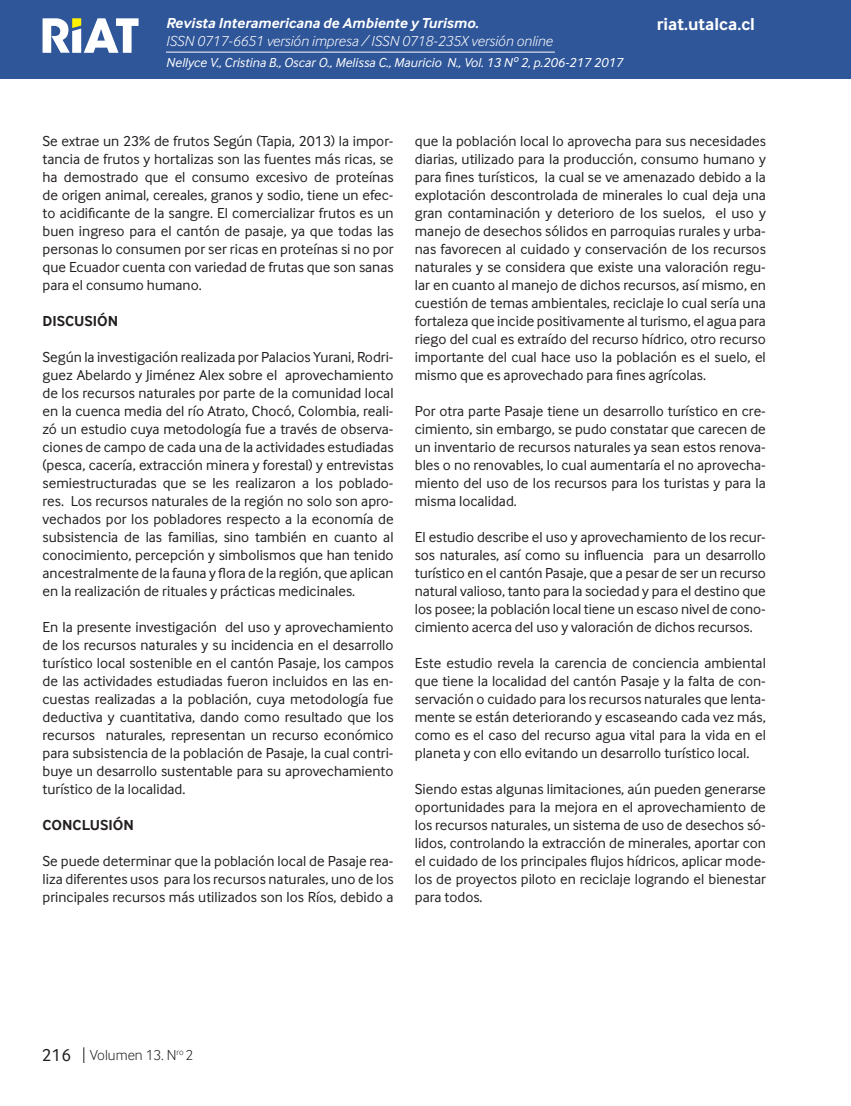
<style>
.page{position:relative;width:851px;height:1106px;background:#fff}
.page>*{position:absolute;margin:0;border:0;box-sizing:border-box;transform-origin:0 0}
.t1{font:700 18px "Inter Face";color:#fff}
.Cuerpo_de_Texto{font:15px/18px "Inter Face";color:#231f20;text-align:justify}
.t2{font:italic 300 15px "Inter Face";color:#fff}
.t3{font:italic 700 15px "Inter Face";color:#fff}
.Cuerpo_de_Texto-2{font:700 15px "Inter Face";color:#231f20}
.t4{font:300 15px "Inter Face";color:#231f20}
.Cuño_de_pagina{font:italic 13.5px "Inter Face";color:#fff}
.s1{font-weight:400;font-size:18px}
</style>
<div class="page">
<div style="left:0;top:0;width:850px;height:79px;background:#2f5699"></div>
<hr style="left:850px;top:0;width:1px;height:79px;background:#2f5699">
<hr style="left:166px;top:52px;width:388px;height:1px;background:#fff">
<svg style="left:43px;top:18px;width:95px;height:35px"></svg>
<svg style="left:83px;top:1047px;width:1px;height:16px"></svg>
<p class="t3" style="left:166px;top:15px;width:314px">Revista Interamericana de Ambiente y Turismo.</p>
<p class="t2" style="left:166px;top:33px;width:388px">ISSN 0717-6651 versión impresa / ISSN 0718-235X versión online</p>
<p class="Cuño_de_pagina" style="left:166px;top:55px;width:458px">Nellyce V., Cristina B., Oscar O., Melissa C., Mauricio N., Vol. 13 Nº 2, p.206-217 2017</p>
<p class="t1" style="left:656px;top:14px;width:99px">riat.utalca.cl</p>
<p class="Cuerpo_de_Texto" style="left:43px;top:132px;width:352px">Se extrae un 23% de frutos Según (Tapia, 2013) la impor&shy;tancia de frutos y hortalizas son las fuentes más ricas, se ha demostrado que el consumo excesivo de proteínas de origen animal, cereales, granos y sodio, tiene un efec&shy;to acidificante de la sangre. El comercializar frutos es un buen ingreso para el cantón de pasaje, ya que todas las personas lo consumen por ser ricas en proteínas si no por que Ecuador cuenta con variedad de frutas que son sanas para el consumo humano.</p>
<p class="Cuerpo_de_Texto-2" style="left:43px;top:312px;width:77px">DISCUSIÓN</p>
<p class="Cuerpo_de_Texto" style="left:43px;top:348px;width:352px">Según la investigación realizada por Palacios Yurani, Rodri&shy;guez Abelardo y Jiménez Alex sobre el aprovechamiento de los recursos naturales por parte de la comunidad local en la cuenca media del río Atrato, Chocó, Colombia, reali&shy;zó un estudio cuya metodología fue a través de observa&shy;ciones de campo de cada una de la actividades estudiadas (pesca, cacería, extracción minera y forestal) y entrevistas semiestructuradas que se les realizaron a los poblado&shy;res. Los recursos naturales de la región no solo son apro&shy;vechados por los pobladores respecto a la economía de subsistencia de las familias, sino también en cuanto al conocimiento, percepción y simbolismos que han tenido ancestralmente de la fauna y flora de la región, que aplican en la realización de rituales y prácticas medicinales.</p>
<p class="Cuerpo_de_Texto" style="left:43px;top:618px;width:352px">En la presente investigación del uso y aprovechamiento de los recursos naturales y su incidencia en el desarrollo turístico local sostenible en el cantón Pasaje, los campos de las actividades estudiadas fueron incluidos en las en&shy;cuestas realizadas a la población, cuya metodología fue deductiva y cuantitativa, dando como resultado que los recursos naturales, representan un recurso económico para subsistencia de la población de Pasaje, la cual contri&shy;buye un desarrollo sustentable para su aprovechamiento turístico de la localidad.</p>
<p class="Cuerpo_de_Texto-2" style="left:43px;top:816px;width:93px">CONCLUSIÓN</p>
<p class="Cuerpo_de_Texto" style="left:43px;top:852px;width:352px">Se puede determinar que la población local de Pasaje rea&shy;liza diferentes usos para los recursos naturales, uno de los principales recursos más utilizados son los Ríos, debido a</p>
<p class="Cuerpo_de_Texto" style="left:415px;top:132px;width:352px">que la población local lo aprovecha para sus necesidades diarias, utilizado para la producción, consumo humano y para fines turísticos, la cual se ve amenazado debido a la explotación descontrolada de minerales lo cual deja una gran contaminación y deterioro de los suelos, el uso y manejo de desechos sólidos en parroquias rurales y urba&shy;nas favorecen al cuidado y conservación de los recursos naturales y se considera que existe una valoración regu&shy;lar en cuanto al manejo de dichos recursos, así mismo, en cuestión de temas ambientales, reciclaje lo cual sería una fortaleza que incide positivamente al turismo, el agua para riego del cual es extraído del recurso hídrico, otro recurso importante del cual hace uso la población es el suelo, el mismo que es aprovechado para fines agrícolas.</p>
<p class="Cuerpo_de_Texto" style="left:415px;top:402px;width:352px">Por otra parte Pasaje tiene un desarrollo turístico en cre&shy;cimiento, sin embargo, se pudo constatar que carecen de un inventario de recursos naturales ya sean estos renova&shy;bles o no renovables, lo cual aumentaría el no aprovecha&shy;miento del uso de los recursos para los turistas y para la misma localidad.</p>
<p class="Cuerpo_de_Texto" style="left:415px;top:528px;width:352px">El estudio describe el uso y aprovechamiento de los recur&shy;sos naturales, así como su influencia para un desarrollo turístico en el cantón Pasaje, que a pesar de ser un recurso natural valioso, tanto para la sociedad y para el destino que los posee; la población local tiene un escaso nivel de cono&shy;cimiento acerca del uso y valoración de dichos recursos.</p>
<p class="Cuerpo_de_Texto" style="left:415px;top:654px;width:352px">Este estudio revela la carencia de conciencia ambiental que tiene la localidad del cantón Pasaje y la falta de con&shy;servación o cuidado para los recursos naturales que lenta&shy;mente se están deteriorando y escaseando cada vez más, como es el caso del recurso agua vital para la vida en el planeta y con ello evitando un desarrollo turístico local.</p>
<p class="Cuerpo_de_Texto" style="left:415px;top:780px;width:352px">Siendo estas algunas limitaciones, aún pueden generarse oportunidades para la mejora en el aprovechamiento de los recursos naturales, un sistema de uso de desechos só&shy;lidos, controlando la extracción de minerales, aportar con el cuidado de los principales flujos hídricos, aplicar mode&shy;los de proyectos piloto en reciclaje logrando el bienestar para todos.</p>
<p class="t4" style="left:42px;top:1046px;width:153px"><span class="s1">216</span> Volumen 13. N<sup>ro</sup> 2</p>
</div>
